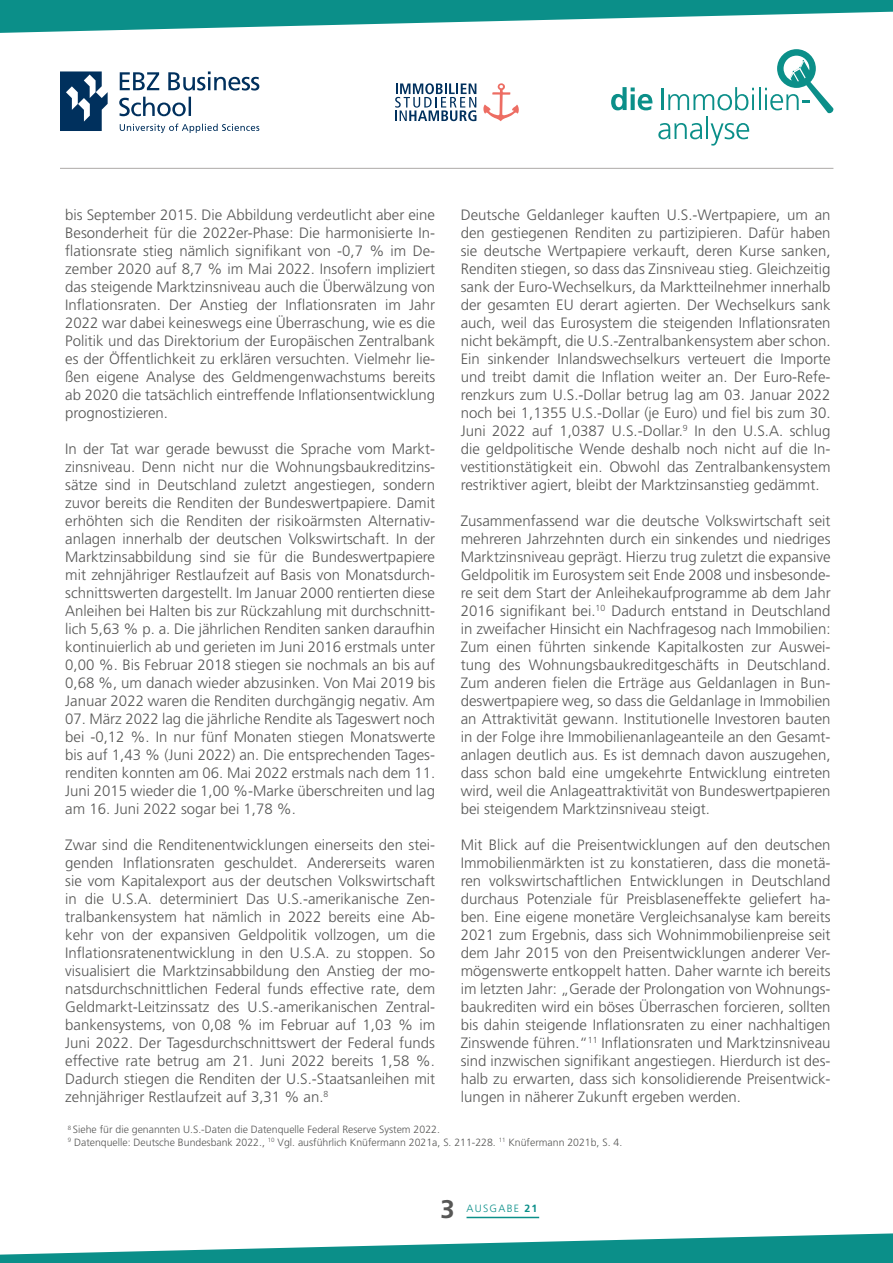
<style>
.page{position:relative;width:893px;height:1263px;background:#fff}
.page>*{position:absolute;margin:0;border:0;box-sizing:border-box;transform-origin:0 0}
.t1{font:700 25.5px "Frutiger LT Pro";color:#575756}
.t2{font:300 15px/18px "Frutiger LT Std";color:#575756;text-align:justify}
.t3{font:300 10.5px/12.6px "Frutiger LT Std";color:#575756}
.t4{font:300 10.5px "Frutiger LT Std";letter-spacing:.12em;color:#0b8f89}
.s1{font-family:"Frutiger LT Pro";font-weight:700}
</style>
<div class="page">
<svg style="left:119px;top:97px;width:72px;height:19px"></svg>
<svg style="left:120px;top:71px;width:139px;height:20px"></svg>
<svg style="left:120px;top:124px;width:139px;height:9px"></svg>
<svg style="left:60px;top:71px;width:48px;height:60px"></svg>
<hr style="left:60px;top:168px;width:773px;height:1px;background:#ada9a7">
<svg style="left:0;top:0;width:893px;height:33px"></svg>
<svg style="left:0;top:1233px;width:893px;height:30px"></svg>
<hr style="left:467px;top:1217px;width:72px;height:1px;background:#0b8f89">
<svg style="left:611px;top:87px;width:41px;height:23px"></svg>
<hr style="left:662px;top:89px;width:2px;height:21px;background:#0b8f89">
<svg style="left:668px;top:87px;width:86px;height:23px"></svg>
<hr style="left:758px;top:87px;width:2px;height:23px;background:#0b8f89">
<svg style="left:765px;top:49px;width:69px;height:65px"></svg>
<svg style="left:658px;top:123px;width:44px;height:16px"></svg>
<hr style="left:706px;top:116px;width:2px;height:23px;background:#0b8f89">
<svg style="left:711px;top:123px;width:38px;height:23px"></svg>
<svg style="left:483px;top:83px;width:36px;height:38px"></svg>
<svg style="left:395px;top:83px;width:81px;height:38px"></svg>
<p class="t2" style="left:461px;top:206px;width:371px">Deutsche Geldanleger kauften U.S.-Wertpapiere, um an den gestiegenen Renditen zu partizipieren. Dafür haben sie deutsche Wertpapiere verkauft, deren Kurse sanken, Renditen stiegen, so dass das Zinsniveau stieg. Gleichzeitig sank der Euro-Wechselkurs, da Marktteilnehmer innerhalb der gesamten EU derart agierten. Der Wechselkurs sank auch, weil das Eurosystem die steigenden Inflationsraten nicht bekämpft, die U.S.-Zentralbankensystem aber schon.<br>Ein sinkender Inlandswechselkurs verteuert die Importe und treibt damit die Inflation weiter an. Der Euro-Refe&shy;renzkurs zum U.S.-Dollar betrug lag am 03. Januar 2022 noch bei 1,1355 U.S.-Dollar (je Euro) und fiel bis zum 30.<br>Juni 2022 auf 1,0387 U.S.-Dollar.<sup>9</sup> In den U.S.A. schlug die geldpolitische Wende deshalb noch nicht auf die In&shy;vestitionstätigkeit ein. Obwohl das Zentralbankensystem restriktiver agiert, bleibt der Marktzinsanstieg gedämmt.</p>
<p class="t2" style="left:461px;top:512px;width:371px">Zusammenfassend war die deutsche Volkswirtschaft seit mehreren Jahrzehnten durch ein sinkendes und niedriges Marktzinsniveau geprägt. Hierzu trug zuletzt die expansive Geldpolitik im Eurosystem seit Ende 2008 und insbesonde&shy;re seit dem Start der Anleihekaufprogramme ab dem Jahr 2016 signifikant bei.<sup>10</sup> Dadurch entstand in Deutschland in zweifacher Hinsicht ein Nachfragesog nach Immobilien:<br>Zum einen führten sinkende Kapitalkosten zur Auswei&shy;tung des Wohnungsbaukreditgeschäfts in Deutschland.<br>Zum anderen fielen die Erträge aus Geldanlagen in Bun&shy;deswertpapiere weg, so dass die Geldanlage in Immobilien an Attraktivität gewann. Institutionelle Investoren bauten in der Folge ihre Immobilienanlageanteile an den Gesamt&shy;anlagen deutlich aus. Es ist demnach davon auszugehen, dass schon bald eine umgekehrte Entwicklung eintreten wird, weil die Anlageattraktivität von Bundeswertpapieren bei steigendem Marktzinsniveau steigt.</p>
<p class="t2" style="left:461px;top:836px;width:371px">Mit Blick auf die Preisentwicklungen auf den deutschen Immobilienmärkten ist zu konstatieren, dass die monetä&shy;ren volkswirtschaftlichen Entwicklungen in Deutschland durchaus Potenziale für Preisblaseneffekte geliefert ha&shy;ben. Eine eigene monetäre Vergleichsanalyse kam bereits 2021 zum Ergebnis, dass sich Wohnimmobilienpreise seit dem Jahr 2015 von den Preisentwicklungen anderer Ver&shy;mögenswerte entkoppelt hatten. Daher warnte ich bereits im letzten Jahr: „Gerade der Prolongation von Wohnungs&shy;baukrediten wird ein böses Überraschen forcieren, sollten bis dahin steigende Inflationsraten zu einer nachhaltigen Zinswende führen.“<sup>11</sup> Inflationsraten und Marktzinsniveau sind inzwischen signifikant angestiegen. Hierdurch ist des&shy;halb zu erwarten, dass sich konsolidierende Preisentwick&shy;lungen in näherer Zukunft ergeben werden.</p>
<p class="t3" style="left:68px;top:1123px;width:556px"><sup>8</sup> Siehe für die genannten U.S.-Daten die Datenquelle Federal Reserve System 2022.<br><sup>9</sup> Datenquelle: Deutsche Bundesbank 2022., <sup>10</sup> Vgl. ausführlich Knüfermann 2021a, S. 211-228. <sup>11</sup> Knüfermann 2021b, S. 4.</p>
<p class="t2" style="left:65px;top:206px;width:371px">bis September 2015. Die Abbildung verdeutlicht aber eine Besonderheit für die 2022er-Phase: Die harmonisierte In&shy;flationsrate stieg nämlich signifikant von -0,7 % im De&shy;zember 2020 auf 8,7 % im Mai 2022. Insofern impliziert das steigende Marktzinsniveau auch die Überwälzung von Inflationsraten. Der Anstieg der Inflationsraten im Jahr 2022 war dabei keineswegs eine Überraschung, wie es die Politik und das Direktorium der Europäischen Zentralbank es der Öffentlichkeit zu erklären versuchten. Vielmehr lie&shy;ßen eigene Analyse des Geldmengenwachstums bereits ab 2020 die tatsächlich eintreffende Inflationsentwicklung prognostizieren.</p>
<p class="t2" style="left:65px;top:440px;width:371px">In der Tat war gerade bewusst die Sprache vom Markt&shy;zinsniveau. Denn nicht nur die Wohnungsbaukreditzins&shy;sätze sind in Deutschland zuletzt angestiegen, sondern zuvor bereits die Renditen der Bundeswertpapiere. Damit erhöhten sich die Renditen der risikoärmsten Alternativ&shy;anlagen innerhalb der deutschen Volkswirtschaft. In der Marktzinsabbildung sind sie für die Bundeswertpapiere mit zehnjähriger Restlaufzeit auf Basis von Monatsdurch&shy;schnittswerten dargestellt. Im Januar 2000 rentierten diese Anleihen bei Halten bis zur Rückzahlung mit durchschnitt&shy;lich 5,63 % p. a. Die jährlichen Renditen sanken daraufhin kontinuierlich ab und gerieten im Juni 2016 erstmals unter 0,00 %. Bis Februar 2018 stiegen sie nochmals an bis auf 0,68 %, um danach wieder abzusinken. Von Mai 2019 bis Januar 2022 waren die Renditen durchgängig negativ. Am</p>
<p class="t2" style="left:65px;top:710px;width:371px">07. März 2022 lag die jährliche Rendite als Tageswert noch bei -0,12 %. In nur fünf Monaten stiegen Monatswerte bis auf 1,43 % (Juni 2022) an. Die entsprechenden Tages&shy;renditen konnten am 06. Mai 2022 erstmals nach dem 11.<br>Juni 2015 wieder die 1,00 %-Marke überschreiten und lag am 16. Juni 2022 sogar bei 1,78 %.</p>
<p class="t2" style="left:65px;top:836px;width:371px">Zwar sind die Renditenentwicklungen einerseits den stei&shy;genden Inflationsraten geschuldet. Andererseits waren sie vom Kapitalexport aus der deutschen Volkswirtschaft in die U.S.A. determiniert Das U.S.-amerikanische Zen&shy;tralbankensystem hat nämlich in 2022 bereits eine Ab&shy;kehr von der expansiven Geldpolitik vollzogen, um die Inflationsratenentwicklung in den U.S.A. zu stoppen. So visualisiert die Marktzinsabbildung den Anstieg der mo&shy;natsdurchschnittlichen Federal funds effective rate, dem Geldmarkt-Leitzinssatz des U.S.-amerikanischen Zentral&shy;bankensystems, von 0,08 % im Februar auf 1,03 % im Juni 2022. Der Tagesdurchschnittswert der Federal funds effective rate betrug am 21. Juni 2022 bereits 1,58 %.<br>Dadurch stiegen die Renditen der U.S.-Staatsanleihen mit zehnjähriger Restlaufzeit auf 3,31 % an.<sup>8</sup></p>
<h1 class="t1" style="left:440px;top:1194px;width:16px">3</h1>
<p class="t4" style="left:467px;top:1203px;width:72px">AUSGABE <span class="s1">21</span></p>
</div>
